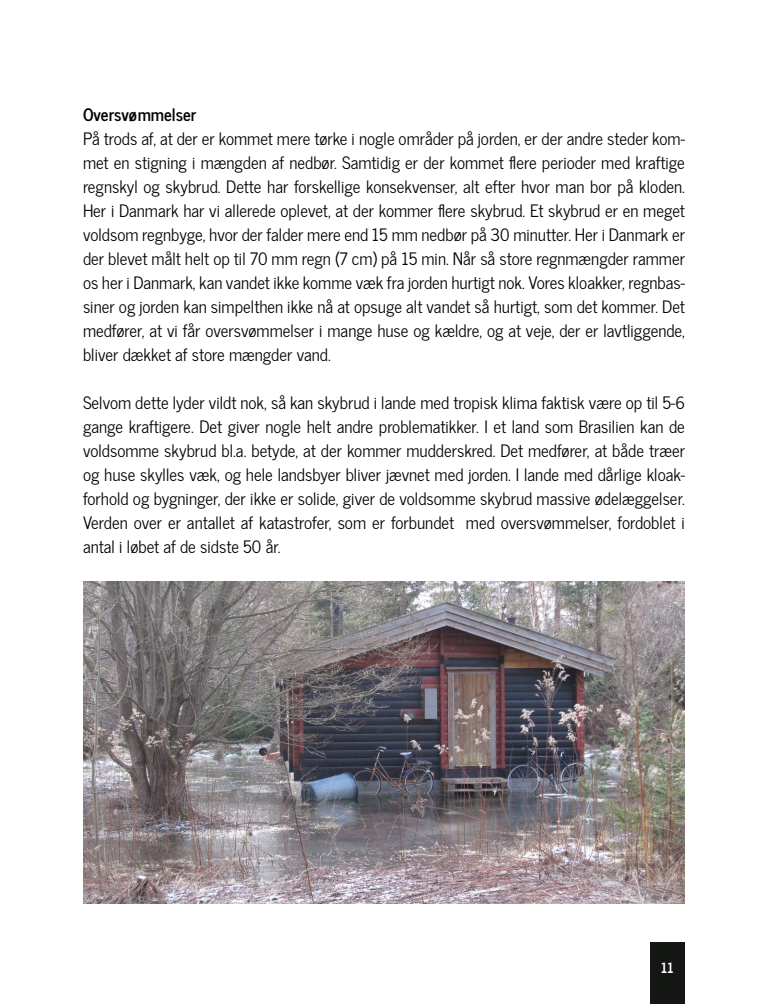
<style>
.page{position:relative;width:768px;height:1004px;background:#fff}
.page>*{position:absolute;margin:0;border:0;box-sizing:border-box;transform-origin:0 0}
.t1{font:17px/24px "News Cycle";color:#020203;text-align:justify}
.t2{font:700 17px "News Cycle";color:#020203}
.t3{font:700 14px "News Cycle";color:#fff}
</style>
<div class="page">
<div style="left:650px;top:942px;width:35px;height:62px;background:#151715"></div>
<img style="left:83px;top:581px;width:602px;height:322px">
<p class="t2" style="left:83px;top:100px;width:115px">Oversvømmelser</p>
<p class="t1" style="left:83px;top:126px;width:604px">På trods af, at der er kommet mere tørke i nogle områder på jorden, er der andre steder kom&shy;met en stigning i mængden af nedbør. Samtidig er der kommet flere perioder med kraftige regnskyl og skybrud. Dette har forskellige konsekvenser, alt efter hvor man bor på kloden.<br>Her i Danmark har vi allerede oplevet, at der kommer flere skybrud. Et skybrud er en meget voldsom regnbyge, hvor der falder mere end 15 mm nedbør på 30 minutter. Her i Danmark er der blevet målt helt op til 70 mm regn (7 cm) på 15 min. Når så store regnmængder rammer os her i Danmark, kan vandet ikke komme væk fra jorden hurtigt nok. Vores kloakker, regnbas&shy;siner og jorden kan simpelthen ikke nå at opsuge alt vandet så hurtigt, som det kommer. Det medfører, at vi får oversvømmelser i mange huse og kældre, og at veje, der er lavtliggende, bliver dækket af store mængder vand.</p>
<p class="t1" style="left:83px;top:390px;width:604px">Selvom dette lyder vildt nok, så kan skybrud i lande med tropisk klima faktisk være op til 5-6 gange kraftigere. Det giver nogle helt andre problematikker. I et land som Brasilien kan de voldsomme skybrud bl.a. betyde, at der kommer mudderskred. Det medfører, at både træer og huse skylles væk, og hele landsbyer bliver jævnet med jorden. I lande med dårlige kloak&shy;forhold og bygninger, der ikke er solide, giver de voldsomme skybrud massive ødelæggelser.<br>Verden over er antallet af katastrofer, som er forbundet med oversvømmelser, fordoblet i antal i løbet af de sidste 50 år.</p>
<p class="t3" style="left:661px;top:955px;width:14px">11</p>
</div>
